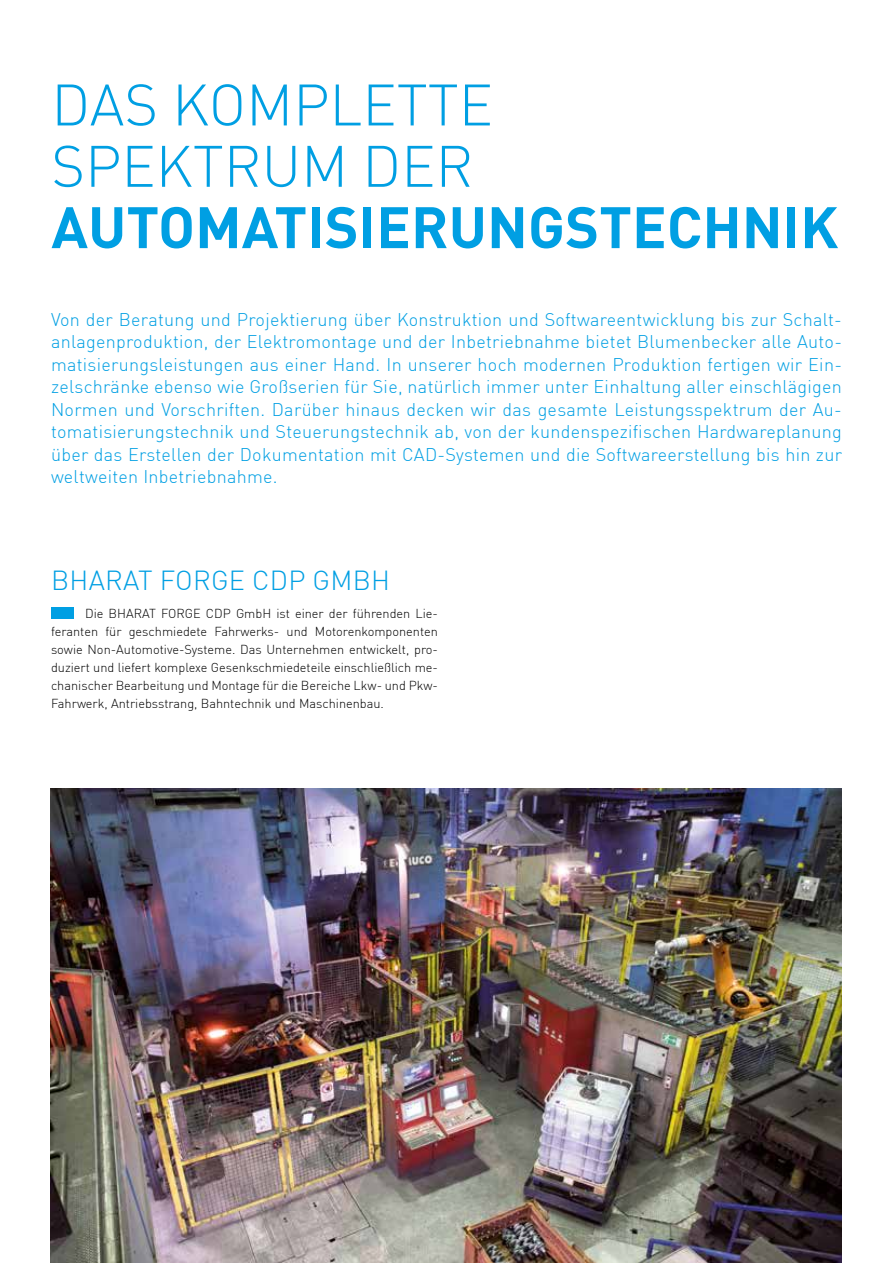
<style>
.page{position:relative;width:893px;height:1263px;background:#fff}
.page>*{position:absolute;margin:0;border:0;box-sizing:border-box;transform-origin:0 0}
.t1{font:300 57.45px/61.3px "Blumenbecker DIN Pro";color:#009fe3}
.t2{font:700 57.45px "Blumenbecker DIN Pro";color:#009fe3}
.t3{font:300 27px "Blumenbecker DIN Pro";letter-spacing:.01em;color:#009fe3}
.t4{font:300 18px/22.5px "Blumenbecker DIN Pro";letter-spacing:.015em;color:#009fe3;text-align:justify}
.t5{font:300 12.75px/18px "Blumenbecker DIN Pro";color:#000;text-align:justify}
</style>
<div class="page">
<img style="left:51px;top:788px;width:791px;height:475px">
<div style="left:51px;top:607px;width:23px;height:11px;background:#009fe3"></div>
<h1 class="t1" style="left:51px;top:69px;width:443px">DAS KOMPLETTE<br>SPEKTRUM DER</h1>
<h1 class="t2" style="left:51px;top:179px;width:789px">AUTOMATISIERUNGSTECHNIK</h1>
<p class="t4" style="left:51px;top:306px;width:792px">Von der Beratung und Projektierung über Konstruktion und Softwareentwicklung bis zur Schalt&shy;anlagenproduktion, der Elektromontage und der Inbetriebnahme bietet Blumenbecker alle Auto&shy;matisierungsleistungen aus einer Hand. In unserer hoch modernen Produktion fertigen wir Ein&shy;zelschränke ebenso wie Großserien für Sie, natürlich immer unter Einhaltung aller einschlägigen Normen und Vorschriften. Darüber hinaus decken wir das gesamte Leistungsspektrum der Au&shy;tomatisierungstechnik und Steuerungstechnik ab, von der kundenspezifischen Hardwareplanung über das Erstellen der Dokumentation mit CAD-Systemen und die Softwareerstellung bis hin zur weltweiten Inbetriebnahme.</p>
<h2 class="t3" style="left:51px;top:559px;width:340px">BHARAT FORGE CDP GMBH</h2>
<p class="t5" style="left:51px;top:604px;width:388px;text-indent:34px">Die BHARAT FORGE CDP GmbH ist einer der führenden Lie&shy;feranten für geschmiedete Fahrwerks- und Motorenkomponenten sowie Non-Automotive-Systeme. Das Unternehmen entwickelt, pro&shy;duziert und liefert komplexe Gesenkschmiedeteile einschließlich me&shy;chanischer Bearbeitung und Montage für die Bereiche Lkw- und Pkw-Fahrwerk, Antriebsstrang, Bahntechnik und Maschinenbau.</p>
</div>
